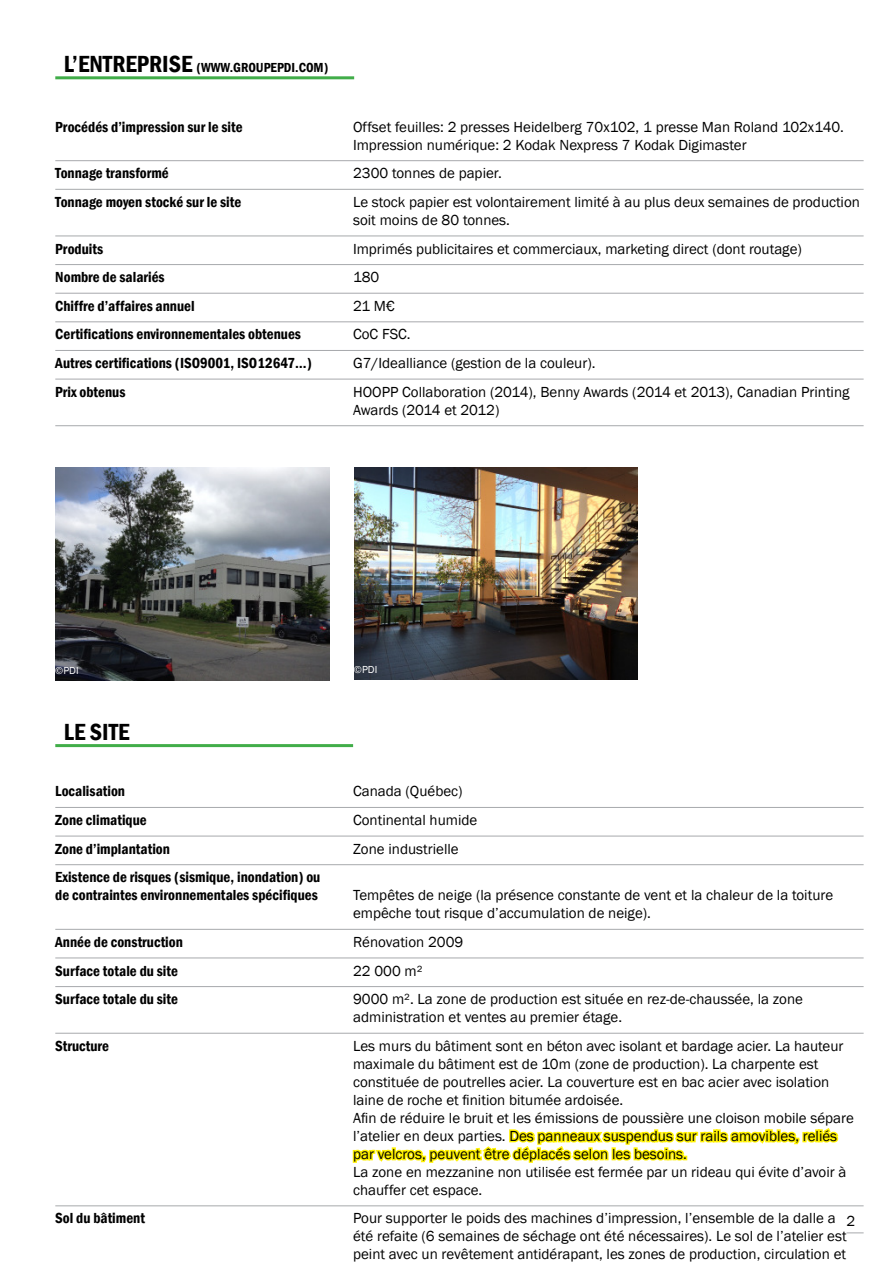
<style>
.page{position:relative;width:893px;height:1263px;background:#fff}
.page>*{position:absolute;margin:0;border:0;box-sizing:border-box;transform-origin:0 0}
.t1{font:600 condensed 24px "Franklin Gothic";color:#000}
.t2{font:15px/18px "Franklin Gothic";color:#000}
.t3{font:600 condensed 15px/18px "Franklin Gothic";color:#000}
.t4{font:600 condensed 13.5px "Franklin Gothic";color:#000}
.t5{font:10.5px "Franklin Gothic";color:#fff}
.s1{font-size:24px}
</style>
<div class="page">
<svg style="left:846px;top:1233px;width:17px;height:1px"></svg>
<hr style="left:55px;top:744px;width:298px;height:3px;background:#41ad49">
<hr style="left:55px;top:76px;width:299px;height:3px;background:#41ad49">
<hr style="left:55px;top:160px;width:808px;height:1px;background:#a7a9ac">
<hr style="left:55px;top:189px;width:808px;height:1px;background:#a7a9ac">
<hr style="left:55px;top:236px;width:808px;height:1px;background:#a7a9ac">
<hr style="left:55px;top:264px;width:808px;height:1px;background:#a7a9ac">
<hr style="left:55px;top:293px;width:808px;height:1px;background:#a7a9ac">
<hr style="left:55px;top:321px;width:808px;height:1px;background:#a7a9ac">
<hr style="left:55px;top:350px;width:808px;height:1px;background:#a7a9ac">
<hr style="left:55px;top:379px;width:808px;height:1px;background:#a7a9ac">
<hr style="left:55px;top:425px;width:808px;height:1px;background:#a7a9ac">
<hr style="left:55px;top:807px;width:808px;height:1px;background:#a7a9ac">
<hr style="left:55px;top:836px;width:808px;height:1px;background:#a7a9ac">
<hr style="left:55px;top:864px;width:808px;height:1px;background:#a7a9ac">
<hr style="left:55px;top:929px;width:808px;height:1px;background:#a7a9ac">
<hr style="left:55px;top:958px;width:808px;height:1px;background:#a7a9ac">
<hr style="left:55px;top:986px;width:808px;height:1px;background:#a7a9ac">
<hr style="left:55px;top:1033px;width:808px;height:1px;background:#a7a9ac">
<hr style="left:55px;top:1205px;width:808px;height:1px;background:#a7a9ac">
<svg style="left:352px;top:1128px;width:487px;height:35px"></svg>
<img style="left:55px;top:468px;width:274px;height:213px">
<img style="left:354px;top:468px;width:283px;height:211px">
<p class="t4" style="left:64px;top:62px;width:266px"><span class="s1">L’ENTREPRISE</span> (WWW.GROUPEPDI.COM)</p>
<p class="t3" style="left:55px;top:118px;width:189px">Procédés d’impression sur le site</p>
<p class="t2" style="left:353px;top:118px;width:492px">Offset feuilles: 2 presses Heidelberg 70x102, 1 presse Man Roland 102x140.<br>Impression numérique: 2 Kodak Nexpress 7 Kodak Digimaster</p>
<p class="t3" style="left:55px;top:165px;width:115px">Tonnage transformé</p>
<p class="t2" style="left:353px;top:165px;width:150px">2300 tonnes de papier.</p>
<p class="t3" style="left:55px;top:194px;width:187px">Tonnage moyen stocké sur le site</p>
<p class="t2" style="left:353px;top:194px;width:508px">Le stock papier est volontairement limité à au plus deux semaines de production soit moins de 80 tonnes.</p>
<p class="t3" style="left:55px;top:240px;width:49px">Produits</p>
<p class="t2" style="left:353px;top:240px;width:450px">Imprimés publicitaires et commerciaux, marketing direct (dont routage)</p>
<p class="t3" style="left:55px;top:269px;width:111px">Nombre de salariés</p>
<p class="t2" style="left:353px;top:269px;width:28px">180</p>
<p class="t3" style="left:55px;top:298px;width:141px">Chiffre d’affaires annuel</p>
<p class="t2" style="left:353px;top:298px;width:43px">21 M€</p>
<p class="t3" style="left:55px;top:326px;width:247px">Certifications environnementales obtenues</p>
<p class="t2" style="left:353px;top:326px;width:59px">CoC FSC.</p>
<p class="t3" style="left:55px;top:355px;width:258px">Autres certifications (ISO9001, ISO12647…)</p>
<p class="t2" style="left:353px;top:355px;width:244px">G7/Idealliance (gestion de la couleur).</p>
<p class="t3" style="left:55px;top:383px;width:72px">Prix obtenus</p>
<p class="t2" style="left:353px;top:383px;width:498px">HOOPP Collaboration (2014), Benny Awards (2014 et 2013), Canadian Printing<br>Awards (2014 et 2012)</p>
<p class="t5" style="left:55px;top:666px;width:25px">©PDI</p>
<p class="t5" style="left:354px;top:665px;width:25px">©PDI</p>
<h1 class="t1" style="left:64px;top:722px;width:67px">LE SITE</h1>
<p class="t3" style="left:55px;top:783px;width:71px">Localisation</p>
<p class="t2" style="left:353px;top:783px;width:111px">Canada (Québec)</p>
<p class="t3" style="left:55px;top:812px;width:93px">Zone climatique</p>
<p class="t2" style="left:353px;top:812px;width:126px">Continental humide</p>
<p class="t3" style="left:55px;top:840px;width:116px">Zone d’implantation</p>
<p class="t2" style="left:353px;top:840px;width:107px">Zone industrielle</p>
<p class="t3" style="left:55px;top:869px;width:267px">Existence de risques (sismique, inondation) ou de contraintes environnementales spécifiques</p>
<p class="t2" style="left:353px;top:887px;width:481px">Tempêtes de neige (la présence constante de vent et la chaleur de la toiture empêche tout risque d’accumulation de neige).</p>
<p class="t3" style="left:55px;top:934px;width:129px">Année de construction</p>
<p class="t2" style="left:353px;top:934px;width:112px">Rénovation 2009</p>
<p class="t3" style="left:55px;top:962px;width:124px">Surface totale du site</p>
<p class="t2" style="left:353px;top:962px;width:71px">22 000 m²</p>
<p class="t3" style="left:55px;top:991px;width:124px">Surface totale du site</p>
<p class="t2" style="left:353px;top:991px;width:451px">9000 m². La zone de production est située en rez-de-chaussée, la zone administration et ventes au premier étage.</p>
<p class="t3" style="left:55px;top:1038px;width:55px">Structure</p>
<p class="t2" style="left:353px;top:1038px;width:502px">Les murs du bâtiment sont en béton avec isolant et bardage acier. La hauteur maximale du bâtiment est de 10m (zone de production). La charpente est constituée de poutrelles acier. La couverture est en bac acier avec isolation laine de roche et finition bitumée ardoisée.<br>Afin de réduire le bruit et les émissions de poussière une cloison mobile sépare l’atelier en deux parties. Des panneaux suspendus sur rails amovibles, reliés par velcros, peuvent être déplacés selon les besoins.<br>La zone en mezzanine non utilisée est fermée par un rideau qui évite d’avoir à chauffer cet espace.</p>
<p class="t3" style="left:55px;top:1210px;width:91px">Sol du bâtiment</p>
<p class="t2" style="left:353px;top:1210px;width:495px">Pour supporter le poids des machines d’impression, l’ensemble de la dalle a été refaite (6 semaines de séchage ont été nécessaires). Le sol de l’atelier est peint avec un revêtement antidérapant, les zones de production, circulation et</p>
<p class="t2" style="left:846px;top:1213px;width:10px">2</p>
</div>
